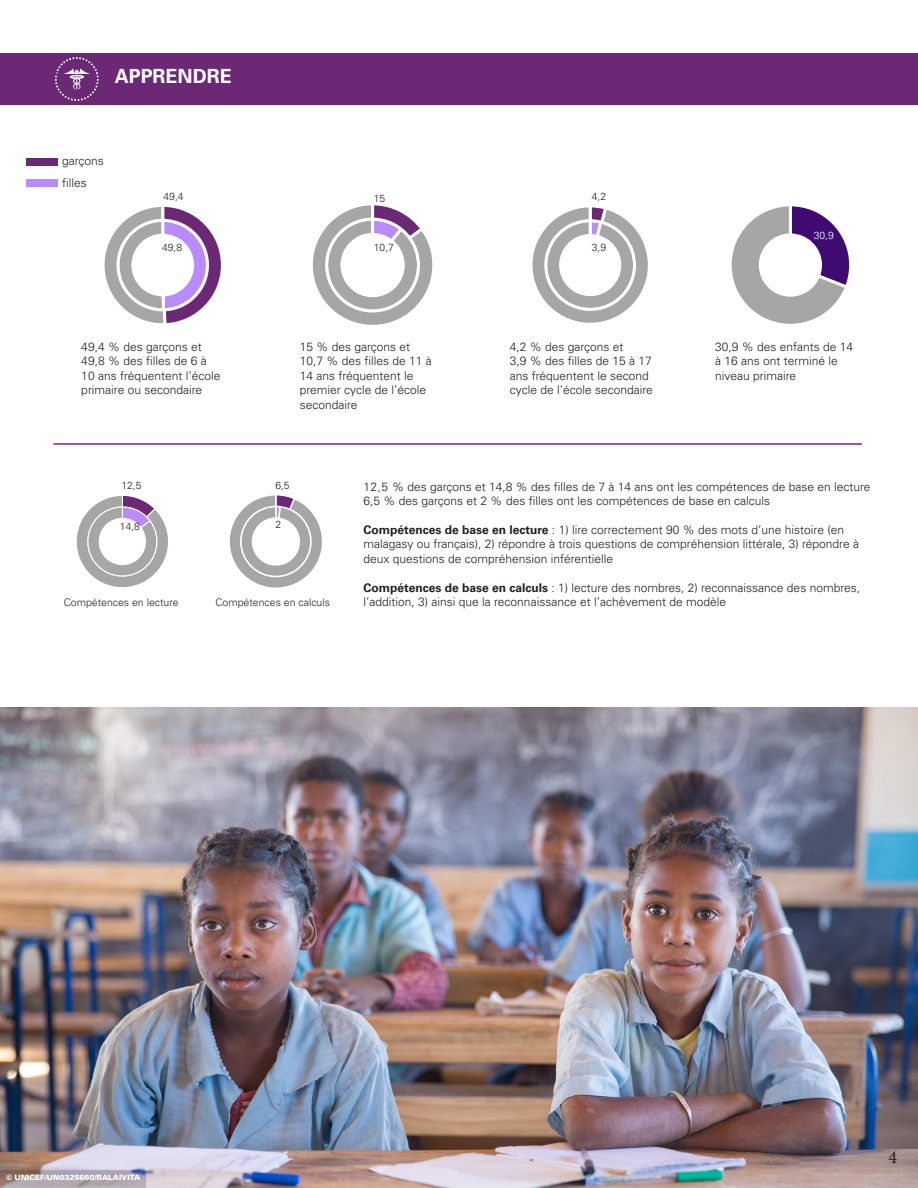
<style>
.page{position:relative;width:918px;height:1188px;background:#fff}
.page>*{position:absolute;margin:0;border:0;box-sizing:border-box;transform-origin:0 0}
.t1{font:19.5px "Univers LT 65 Bd";color:#fff}
.t2{font:18px "Minion Pro";color:#231f20}
.t3{font:12px/14.4px "Univers LT 45 Lt";color:#231f20}
.t4{font:10.5px "Univers LT 45 Lt";color:#231f20}
.t5{font:10.35px "Univers LT 45 Lt";color:#231f20}
.t6{font:10.35px "Univers LT 45 Lt";color:#fff}
.t7{font:7.5px "Univers LT 75 Blk";color:#fff}
.s1{font-family:"Univers LT 65 Bd"}
</style>
<div class="page">
<img style="left:0;top:708px;width:918px;height:480px">
<div style="left:0;top:53px;width:918px;height:52px;background:#6a2875"></div>
<svg style="left:55px;top:57px;width:44px;height:44px"></svg>
<svg style="left:0;top:1170px;width:146px;height:18px;background:#a79ca3"></svg>
<svg style="left:76px;top:495px;width:92px;height:92px"></svg>
<svg style="left:229px;top:495px;width:93px;height:93px"></svg>
<svg style="left:104px;top:207px;width:117px;height:117px"></svg>
<svg style="left:312px;top:205px;width:121px;height:120px"></svg>
<svg style="left:532px;top:207px;width:116px;height:116px"></svg>
<svg style="left:731px;top:206px;width:119px;height:118px"></svg>
<hr style="left:53px;top:443px;width:809px;height:2px;background:#6a2875">
<div style="left:26px;top:158px;width:32px;height:8px;background:#6b2975"></div>
<div style="left:26px;top:180px;width:32px;height:7px;background:#ba8aff"></div>
<p class="t1" style="left:115px;top:65px;width:119px">APPRENDRE</p>
<p class="t3" style="left:62px;top:153px;width:43px">garçons</p>
<p class="t3" style="left:62px;top:175px;width:26px">filles</p>
<p class="t5" style="left:164px;top:190px;width:22px">49,4</p>
<p class="t5" style="left:162px;top:241px;width:22px">49,8</p>
<p class="t5" style="left:374px;top:192px;width:13px">15</p>
<p class="t5" style="left:592px;top:190px;width:16px">4,2</p>
<p class="t5" style="left:374px;top:241px;width:22px">10,7</p>
<p class="t5" style="left:592px;top:241px;width:16px">3,9</p>
<p class="t6" style="left:814px;top:229px;width:22px">30,9</p>
<p class="t3" style="left:81px;top:340px;width:141px">49,4 % des garçons et<br>49,8 % des filles de 6 à<br>10 ans fréquentent l’école primaire ou secondaire</p>
<p class="t3" style="left:300px;top:340px;width:134px">15 % des garçons et<br>10,7 % des filles de 11 à</p>
<p class="t3" style="left:300px;top:368px;width:128px">14 ans fréquentent le premier cycle de l’école secondaire</p>
<p class="t3" style="left:510px;top:340px;width:145px">4,2 % des garçons et<br>3,9 % des filles de 15 à 17 ans fréquentent le second cycle de l’école secondaire</p>
<p class="t3" style="left:715px;top:340px;width:140px">30,9 % des enfants de 14 à 16 ans ont terminé le niveau primaire</p>
<p class="t5" style="left:121px;top:479px;width:22px">12,5</p>
<p class="t5" style="left:275px;top:479px;width:16px">6,5</p>
<p class="t5" style="left:120px;top:521px;width:22px">14,8</p>
<p class="t5" style="left:275px;top:518px;width:7px">2</p>
<p class="t4" style="left:64px;top:596px;width:116px">Compétences en lecture</p>
<p class="t4" style="left:216px;top:596px;width:116px">Compétences en calculs</p>
<p class="t3" style="left:363px;top:479px;width:509px">12,5 % des garçons et 14,8 % des filles de 7 à 14 ans ont les compétences de base en lecture</p>
<p class="t3" style="left:363px;top:494px;width:408px">6,5 % des garçons et 2 % des filles ont les compétences de base en calculs</p>
<p class="t3" style="left:363px;top:523px;width:497px"><span class="s1">Compétences de base en lecture</span> : 1) lire correctement 90 % des mots d’une histoire (en malagasy ou français), 2) répondre à trois questions de compréhension littérale, 3) répondre à deux questions de compréhension inférentielle</p>
<p class="t3" style="left:363px;top:580px;width:498px"><span class="s1">Compétences de base en calculs</span> : 1) lecture des nombres, 2) reconnaissance des nombres, l’addition, 3) ainsi que la reconnaissance et l’achèvement de modèle</p>
<p class="t7" style="left:6px;top:1172px;width:136px">© UNICEF/UN0325660/RALAIVITA</p>
<p class="t2" style="left:888px;top:1145px;width:10px">4</p>
</div>
